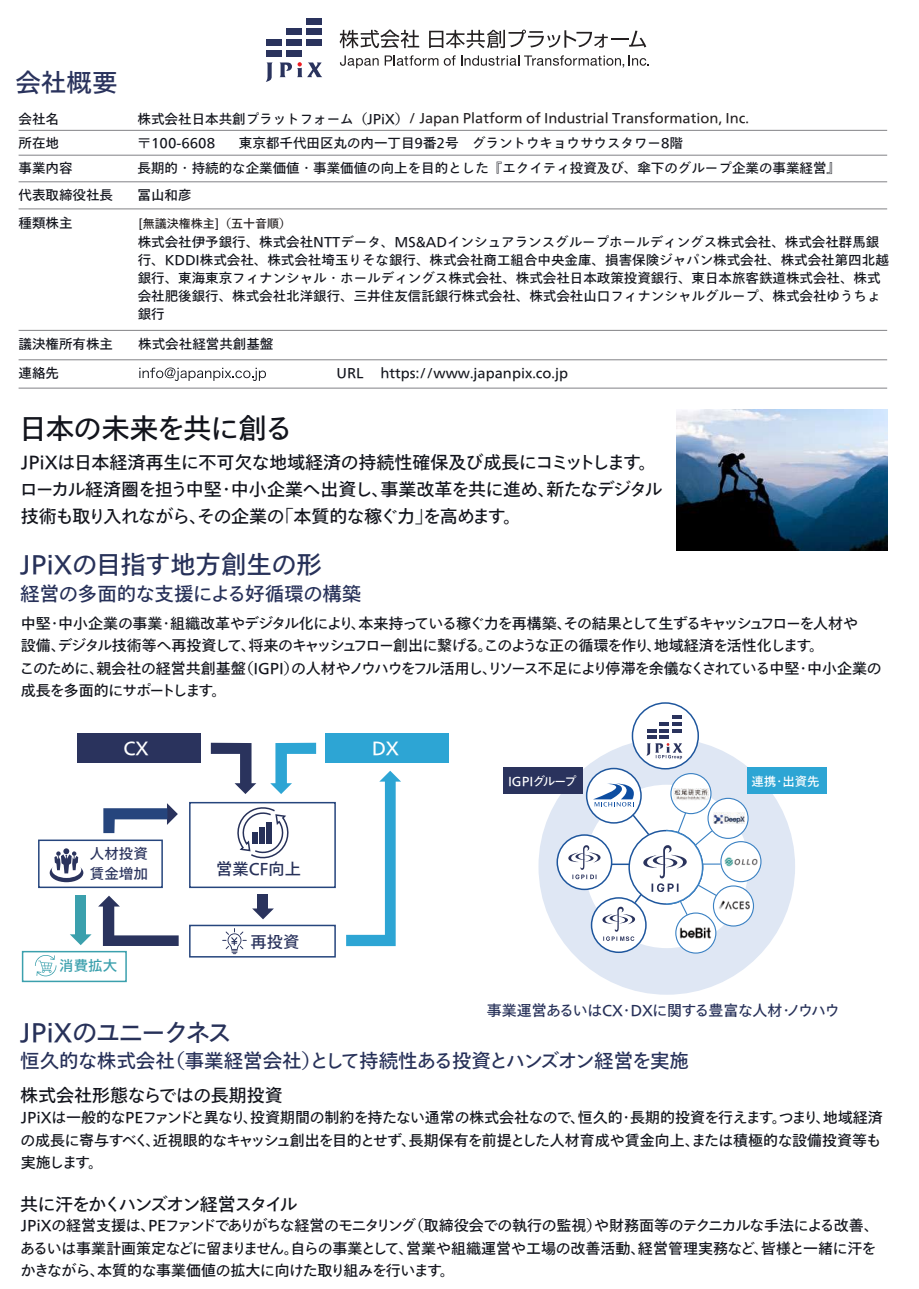
<style>
.page{position:relative;width:919px;height:1289px;background:#fff}
.page>*{position:absolute;margin:0;border:0;box-sizing:border-box;transform-origin:0 0}
.t1{font:28.5px "Tazugane Gothic Std N";letter-spacing:-.035em;color:#12141c}
.t2{font:25.5px "Tazugane Gothic Std N";letter-spacing:-.02em;color:#273159}
.t3{font:25.5px "Tazugane Gothic Std N";letter-spacing:-.095em;color:#273159}
.t4{font:25.5px "Tazugane Gothic Std N";color:#2a335d}
.t5{font:19.5px "Tazugane Gothic Std N";letter-spacing:-.02em;color:#273159}
.t6{font:18.15px "Tazugane Gothic Std N";color:#fff}
.t7{font:18px/27px "Tazugane Gothic Std N";letter-spacing:-.03em;color:#12141c}
.t8{font:18px "Tazugane Gothic Std N";letter-spacing:-.095em;color:#12141c}
.t9{font:18px "Tazugane Gothic Std N";color:#12141c}
.t10{font:16.35px "Tazugane Gothic Std N";color:#273159}
.t11{font:16.35px "Tazugane Gothic Std N";color:#2a335d}
.t12{font:15px/22.5px "Tazugane Gothic Std N";letter-spacing:-.035em;color:#12141c;text-align:justify}
.t13{font:15px/22.5px "Tazugane Gothic Std N";letter-spacing:-.06em;color:#12141c}
.t14{font:15px "Tazugane Gothic Std N";letter-spacing:-.035em;color:#273159}
.t15{font:14.55px/20px "Tazugane Gothic Std N";color:#2a335d}
.t16{font:14.55px "Tazugane Gothic Std N";color:#3ba0ad}
.t17{font:13.5px/18px "Tazugane Gothic Std N";color:#12141c}
.t18{font:13.5px "Tazugane Gothic Std N";color:#231f20}
.t19{font:12.45px "Tazugane Gothic Std N";letter-spacing:-.04em;color:#fff}
.t20{font:12.45px "Tazugane Gothic Std N";color:#fff}
.t21{font:12px "Tazugane Gothic Std N";color:#231f20}
.s1{color:#12141c}
</style>
<div class="page">
<hr style="left:19px;top:130px;width:868px;height:1px;background:#828286">
<hr style="left:19px;top:155px;width:868px;height:1px;background:#828286">
<hr style="left:19px;top:181px;width:868px;height:1px;background:#828286">
<hr style="left:19px;top:209px;width:868px;height:1px;background:#828286">
<hr style="left:19px;top:330px;width:868px;height:1px;background:#828286">
<hr style="left:19px;top:359px;width:868px;height:1px;background:#828286">
<hr style="left:19px;top:388px;width:868px;height:1px;background:#828286">
<svg style="left:139px;top:367px;width:127px;height:14px"></svg>
<div style="left:77px;top:733px;width:124px;height:29px;background:#2a335d"></div>
<div style="left:325px;top:733px;width:124px;height:29px;background:#2da5d4"></div>
<div style="left:189px;top:802px;width:147px;height:86px;border:2px solid #26457d"></div>
<div style="left:189px;top:924px;width:147px;height:33px;border:2px solid #26457d"></div>
<div style="left:22px;top:950px;width:105px;height:32px;border:2px solid #3ba0ad"></div>
<div style="left:38px;top:839px;width:125px;height:49px;border:2px solid #26457d"></div>
<svg style="left:211px;top:742px;width:45px;height:52px"></svg>
<svg style="left:70px;top:934px;width:22px;height:11px"></svg>
<svg style="left:270px;top:742px;width:46px;height:52px"></svg>
<svg style="left:346px;top:770px;width:55px;height:176px"></svg>
<svg style="left:252px;top:908px;width:22px;height:11px"></svg>
<div style="left:257px;top:894px;width:11px;height:15px;background:#2a335d"></div>
<div style="left:75px;top:894px;width:11px;height:40px;background:#3ba0ad"></div>
<svg style="left:103px;top:803px;width:75px;height:30px"></svg>
<svg style="left:98px;top:895px;width:81px;height:51px"></svg>
<div style="left:538px;top:738px;width:257px;height:256px;background:#dfe7f4;border-radius:50%"></div>
<div style="left:585px;top:784px;width:163px;height:164px;background:#fff;border-radius:50%"></div>
<svg style="left:671px;top:773px;width:40px;height:40px"></svg>
<div style="left:670px;top:773px;width:41px;height:41px;border:1px solid #3a81c3;border-radius:50%"></div>
<div style="left:708px;top:798px;width:40px;height:40px;background:#fff;border-radius:50%"></div>
<div style="left:707px;top:797px;width:41px;height:42px;border:1px solid #3a81c3;border-radius:50%"></div>
<div style="left:721px;top:841px;width:40px;height:40px;background:#fff;border-radius:50%"></div>
<div style="left:720px;top:841px;width:41px;height:41px;border:1px solid #3a81c3;border-radius:50%"></div>
<div style="left:713px;top:886px;width:40px;height:40px;background:#fff;border-radius:50%"></div>
<div style="left:712px;top:885px;width:42px;height:41px;border:1px solid #3a81c3;border-radius:50%"></div>
<div style="left:675px;top:913px;width:40px;height:40px;background:#fff;border-radius:50%"></div>
<div style="left:675px;top:912px;width:41px;height:41px;border:1px solid #3a81c3;border-radius:50%"></div>
<svg style="left:591px;top:897px;width:55px;height:55px"></svg>
<svg style="left:557px;top:835px;width:54px;height:54px"></svg>
<svg style="left:586px;top:768px;width:55px;height:54px"></svg>
<div style="left:632px;top:703px;width:66px;height:65px;background:#fff;border-radius:50%"></div>
<div style="left:631px;top:702px;width:68px;height:67px;border:2px solid #1e569d;border-radius:50%"></div>
<div style="left:503px;top:767px;width:80px;height:27px;background:#2a335d"></div>
<div style="left:746px;top:767px;width:80px;height:27px;background:#2da5d4"></div>
<img style="left:676px;top:409px;width:211px;height:141px">
<svg style="left:237px;top:807px;width:52px;height:52px"></svg>
<svg style="left:222px;top:928px;width:25px;height:26px"></svg>
<svg style="left:35px;top:955px;width:21px;height:21px"></svg>
<svg style="left:50px;top:863px;width:33px;height:19px"></svg>
<div style="left:52px;top:861px;width:29px;height:17px;background:#fff;border-radius:50%"></div>
<svg style="left:54px;top:848px;width:24px;height:25px"></svg>
<img style="left:720px;top:812px;width:24px;height:12px">
<img style="left:725px;top:857px;width:32px;height:9px">
<img style="left:720px;top:900px;width:29px;height:10px">
<svg style="left:266px;top:62px;width:6px;height:20px"></svg>
<div style="left:266px;top:50px;width:16px;height:6px;background:#2a335d"></div>
<div style="left:266px;top:40px;width:16px;height:6px;background:#2a335d"></div>
<div style="left:286px;top:50px;width:16px;height:6px;background:#2a335d"></div>
<div style="left:286px;top:40px;width:16px;height:6px;background:#2a335d"></div>
<div style="left:286px;top:29px;width:16px;height:6px;background:#2a335d"></div>
<div style="left:306px;top:40px;width:15px;height:6px;background:#2a335d"></div>
<div style="left:306px;top:29px;width:15px;height:6px;background:#2a335d"></div>
<div style="left:306px;top:18px;width:15px;height:6px;background:#2a335d"></div>
<svg style="left:279px;top:62px;width:43px;height:15px"></svg>
<svg style="left:339px;top:30px;width:80px;height:18px"></svg>
<svg style="left:429px;top:30px;width:217px;height:18px"></svg>
<svg style="left:340px;top:55px;width:38px;height:13px"></svg>
<svg style="left:461px;top:55px;width:188px;height:13px"></svg>
<svg style="left:384px;top:55px;width:71px;height:11px"></svg>
<hr style="left:646px;top:735px;width:10px;height:4px;background:#2a335d">
<svg style="left:647px;top:729px;width:9px;height:3px"></svg>
<hr style="left:659px;top:735px;width:10px;height:4px;background:#2a335d">
<svg style="left:659px;top:729px;width:10px;height:3px"></svg>
<svg style="left:659px;top:722px;width:10px;height:3px"></svg>
<svg style="left:672px;top:729px;width:10px;height:3px"></svg>
<svg style="left:672px;top:722px;width:10px;height:3px"></svg>
<hr style="left:672px;top:715px;width:10px;height:4px;background:#2a335d">
<svg style="left:646px;top:743px;width:36px;height:16px"></svg>
<svg style="left:568px;top:783px;width:152px;height:157px"></svg>
<h2 class="t4" style="left:15px;top:64px;width:103px">会社概要</h2>
<p class="t17" style="left:19px;top:111px;width:42px">会社名</p>
<p class="t18" style="left:138px;top:109px;width:612px"><span class="s1">株式会社日本共創プラットフォーム（JPiX）</span> / Japan Platform of Industrial Transformation, Inc.</p>
<p class="t17" style="left:19px;top:135px;width:42px">所在地</p>
<p class="t17" style="left:138px;top:135px;width:79px">〒100-6608</p>
<p class="t17" style="left:239px;top:135px;width:445px">東京都千代田区丸の内一丁目9番2号　グラントウキョウサウスタワー8階</p>
<p class="t17" style="left:19px;top:160px;width:55px">事業内容</p>
<p class="t17" style="left:138px;top:160px;width:703px">長期的・持続的な企業価値・事業価値の向上を目的とした『エクイティ投資及び、傘下のグループ企業の事業経営』</p>
<p class="t17" style="left:19px;top:187px;width:96px">代表取締役社長</p>
<p class="t17" style="left:138px;top:187px;width:55px">冨山和彦</p>
<p class="t17" style="left:19px;top:215px;width:55px">種類株主</p>
<p class="t21" style="left:138px;top:215px;width:154px">[無議決権株主]（五十音順）</p>
<p class="t17" style="left:138px;top:234px;width:752px">株式会社伊予銀行、株式会社NTTデータ、MS&amp;ADインシュアランスグループホールディングス株式会社、株式会社群馬銀行、KDDI株式会社、株式会社埼玉りそな銀行、株式会社商工組合中央金庫、損害保険ジャパン株式会社、株式会社第四北越銀行、東海東京フィナンシャル・ホールディングス株式会社、株式会社日本政策投資銀行、東日本旅客鉄道株式会社、株式会社肥後銀行、株式会社北洋銀行、三井住友信託銀行株式会社、株式会社山口フィナンシャルグループ、株式会社ゆうちょ銀行</p>
<p class="t17" style="left:19px;top:331px;width:256px;line-height:28.7px">議決権所有株主　 株式会社経営共創基盤連絡先　</p>
<p class="t17" style="left:336px;top:365px;width:233px">URL https://www.japanpix.co.jp</p>
<h1 class="t1" style="left:19px;top:407px;width:276px">日本の未来を共に創る</h1>
<h3 class="t7" style="left:20px;top:450px;width:644px">JPiXは日本経済再生に不可欠な地域経済の持続性確保及び成長にコミットします。ローカル経済圏を担う中堅・中小企業へ出資し、事業改革を共に進め、新たなデジタル技術も取り入れながら、その企業の「本質的な稼ぐ力」を高めます。</h3>
<h2 class="t2" style="left:20px;top:546px;width:303px">JPiXの目指す地方創生の形</h2>
<h3 class="t5" style="left:20px;top:579px;width:342px">経営の多面的な支援による好循環の構築</h3>
<p class="t13" style="left:20px;top:613px;width:863px">中堅・中小企業の事業・組織改革やデジタル化により、本来持っている稼ぐ力を再構築、その結果として生ずるキャッシュフローを人材や<br>設備、デジタル技術等へ再投資して、将来のキャッシュフロー創出に繋げる。このような正の循環を作り、地域経済を活性化します。<br>このために、親会社の経営共創基盤（IGPI）の人材やノウハウをフル活用し、リソース不足により停滞を余儀なくされている中堅・中小企業の成長を多面的にサポートします。</p>
<h3 class="t6" style="left:124px;top:735px;width:27px">CX</h3>
<p class="t15" style="left:90px;top:844px;width:60px">人材投資賃金増加</p>
<p class="t16" style="left:59px;top:955px;width:60px">消費拡大</p>
<p class="t10" style="left:216px;top:857px;width:87px">営業CF向上</p>
<p class="t11" style="left:250px;top:930px;width:50px">再投資</p>
<h2 class="t3" style="left:20px;top:1014px;width:214px">JPiXのユニークネス</h2>
<h3 class="t6" style="left:372px;top:735px;width:29px">DX</h3>
<p class="t19" style="left:508px;top:772px;width:70px">IGPIグループ</p>
<p class="t20" style="left:751px;top:772px;width:70px">連携・出資先</p>
<p class="t14" style="left:486px;top:1000px;width:354px">事業運営あるいはCX・DXに関する豊富な人材・ノウハウ</p>
<h3 class="t5" style="left:20px;top:1046px;width:670px">恒久的な株式会社（事業経営会社）として持続性ある投資とハンズオン経営を実施</h3>
<h3 class="t9" style="left:20px;top:1082px;width:264px">株式会社形態ならではの長期投資</h3>
<p class="t12" style="left:20px;top:1107px;width:863px">JPiXは一般的なPEファンドと異なり、投資期間の制約を持たない通常の株式会社なので、恒久的・長期的投資を行えます。つまり、地域経済の成長に寄与すべく、近視眼的なキャッシュ創出を目的とせず、長期保有を前提とした人材育成や賃金向上、または積極的な設備投資等も実施します。</p>
<h3 class="t8" style="left:20px;top:1191px;width:278px">共に汗をかくハンズオン経営スタイル</h3>
<p class="t12" style="left:20px;top:1215px;width:860px;text-align:left">JPiXの経営支援は、PEファンドでありがちな経営のモニタリング（取締役会での執行の監視）や財務面等のテクニカルな手法による改善、あるいは事業計画策定などに留まりません。自らの事業として、営業や組織運営や工場の改善活動、経営管理実務など、皆様と一緒に汗をかきながら、本質的な事業価値の拡大に向けた取り組みを行います。</p>
</div>
